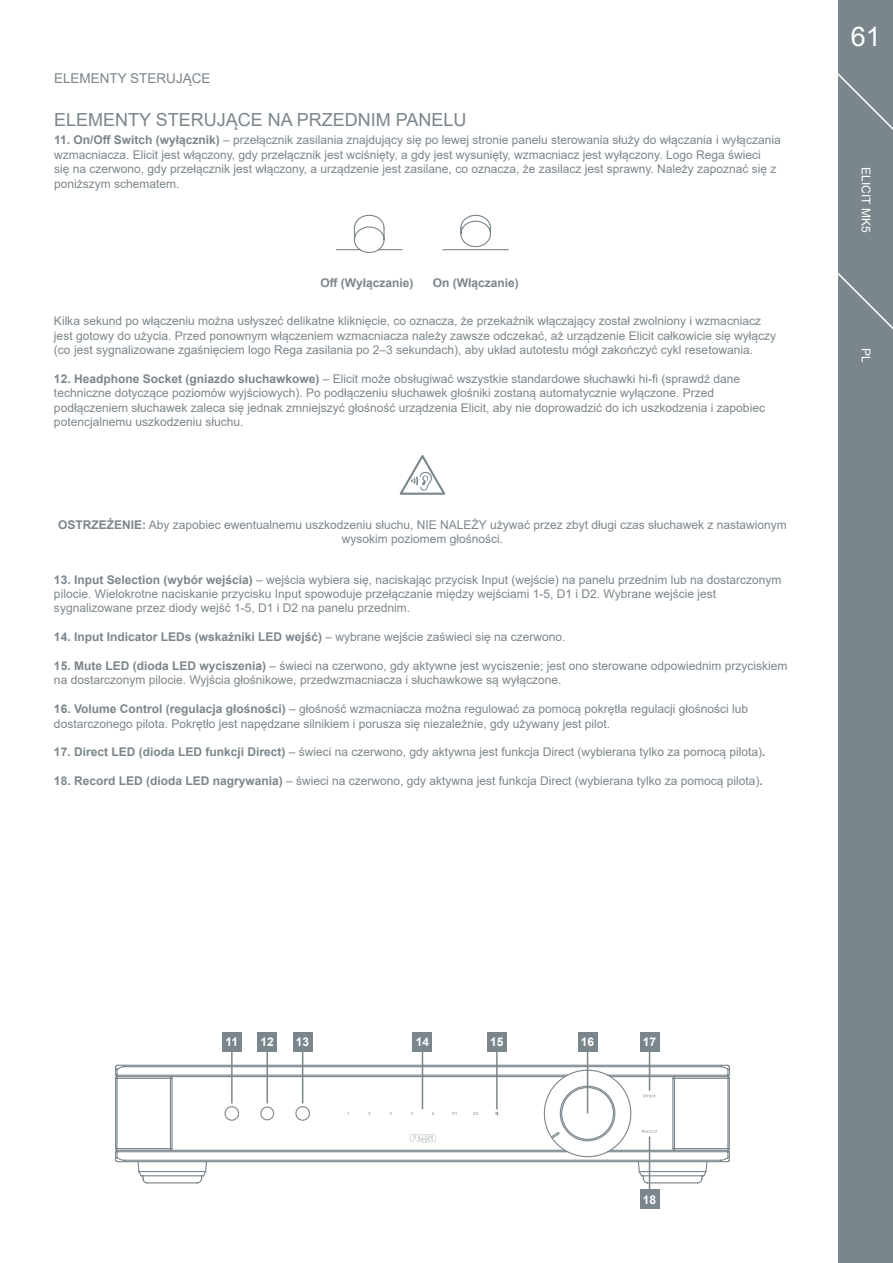
<style>
.page{position:relative;width:893px;height:1263px;background:#fff}
.page>*{position:absolute;margin:0;border:0;box-sizing:border-box;transform-origin:0 0}
.t1{font:27px "Arial";color:#fff}
.t2{font:18px "Arial";color:#7b868c}
.t3{font:13.5px "Arial";color:#7b868c}
.t4{font:12px/14.4px "Arial";color:#7b868c}
.t5{font:700 12px "Arial";color:#7b868c}
.t6{font:700 12px "Arial";color:#fff}
.t7{font:12px "Arial";color:#fff}
.s1{font-weight:700}
.s2{font-weight:400}
</style>
<div class="page">
<div style="left:839px;top:0;width:54px;height:1263px;background:#7b868c"></div>
<svg style="left:838px;top:71px;width:55px;height:75px"></svg>
<svg style="left:838px;top:270px;width:55px;height:75px"></svg>
<svg style="left:336px;top:214px;width:173px;height:39px"></svg>
<hr style="left:649px;top:1136px;width:1px;height:63px;background:#7b868c">
<hr style="left:649px;top:1042px;width:1px;height:49px;background:#7b868c">
<hr style="left:587px;top:1042px;width:1px;height:71px;background:#7b868c">
<hr style="left:496px;top:1042px;width:2px;height:67px;background:#7b868c">
<hr style="left:422px;top:1042px;width:1px;height:67px;background:#7b868c">
<hr style="left:302px;top:1042px;width:1px;height:61px;background:#7b868c">
<hr style="left:266px;top:1042px;width:2px;height:61px;background:#7b868c">
<hr style="left:231px;top:1042px;width:2px;height:61px;background:#7b868c">
<div style="left:640px;top:1190px;width:19px;height:19px;background:#7b868c"></div>
<div style="left:640px;top:1032px;width:19px;height:19px;background:#7b868c"></div>
<div style="left:578px;top:1032px;width:19px;height:19px;background:#7b868c"></div>
<div style="left:487px;top:1032px;width:19px;height:19px;background:#7b868c"></div>
<div style="left:413px;top:1032px;width:19px;height:19px;background:#7b868c"></div>
<div style="left:293px;top:1032px;width:19px;height:19px;background:#7b868c"></div>
<div style="left:258px;top:1032px;width:19px;height:19px;background:#7b868c"></div>
<div style="left:222px;top:1032px;width:19px;height:19px;background:#7b868c"></div>
<svg style="left:115px;top:1064px;width:615px;height:99px"></svg>
<svg style="left:550px;top:1131px;width:11px;height:9px"></svg>
<svg style="left:224px;top:1105px;width:87px;height:16px"></svg>
<svg style="left:452px;top:1112px;width:4px;height:3px"></svg>
<svg style="left:473px;top:1112px;width:5px;height:3px"></svg>
<svg style="left:495px;top:1111px;width:4px;height:5px"></svg>
<svg style="left:643px;top:1094px;width:13px;height:3px"></svg>
<svg style="left:642px;top:1129px;width:14px;height:4px"></svg>
<svg style="left:137px;top:1160px;width:571px;height:24px"></svg>
<svg style="left:410px;top:1134px;width:26px;height:8px"></svg>
<svg style="left:400px;top:455px;width:45px;height:40px"></svg>
<p class="t3" style="left:54px;top:69px;width:158px">ELEMENTY STERUJĄCE</p>
<h2 class="t2" style="left:54px;top:107px;width:414px">ELEMENTY STERUJĄCE NA PRZEDNIM PANELU</h2>
<p class="t4" style="left:54px;top:133px;width:728px"><span class="s1">11. On/Off Switch (wyłącznik)</span> – przełącznik zasilania znajdujący się po lewej stronie panelu sterowania służy do włączania i wyłączania wzmacniacza. Elicit jest włączony, gdy przełącznik jest wciśnięty, a gdy jest wysunięty, wzmacniacz jest wyłączony. Logo Rega świeci<br>się na czerwono, gdy przełącznik jest włączony, a urządzenie jest zasilane, co oznacza, że zasilacz jest sprawny. Należy zapoznać się z poniższym schematem.</p>
<p class="t5" style="left:321px;top:274px;width:94px">Off (Wyłączanie)</p>
<p class="t5" style="left:433px;top:274px;width:88px">On (Włączanie)</p>
<p class="t4" style="left:54px;top:314px;width:724px">Kilka sekund po włączeniu można usłyszeć delikatne kliknięcie, co oznacza, że przekaźnik włączający został zwolniony i wzmacniacz jest gotowy do użycia. Przed ponownym włączeniem wzmacniacza należy zawsze odczekać, aż urządzenie Elicit całkowicie się wyłączy (co jest sygnalizowane zgaśnięciem logo Rega zasilania po 2–3 sekundach), aby układ autotestu mógł zakończyć cykl resetowania.</p>
<p class="t4" style="left:54px;top:372px;width:712px"><span class="s1">12. Headphone Socket (gniazdo słuchawkowe)</span> – Elicit może obsługiwać wszystkie standardowe słuchawki hi-fi (sprawdź dane techniczne dotyczące poziomów wyjściowych). Po podłączeniu słuchawek głośniki zostaną automatycznie wyłączone. Przed podłączeniem słuchawek zaleca się jednak zmniejszyć głośność urządzenia Elicit, aby nie doprowadzić do ich uszkodzenia i zapobiec potencjalnemu uszkodzeniu słuchu.</p>
<p class="t4" style="left:58px;top:517px;width:730px;text-align:center"><span class="s1">OSTRZEŻENIE:</span> Aby zapobiec ewentualnemu uszkodzeniu słuchu, NIE NALEŻY używać przez zbyt długi czas słuchawek z nastawionym wysokim poziomem głośności.</p>
<p class="t4" style="left:54px;top:572px;width:729px"><span class="s1">13. Input Selection (wybór wejścia)</span> – wejścia wybiera się, naciskając przycisk Input (wejście) na panelu przednim lub na dostarczonym pilocie. Wielokrotne naciskanie przycisku Input spowoduje przełączanie między wejściami 1-5, D1 i D2. Wybrane wejście jest sygnalizowane przez diody wejść 1-5, D1 i D2 na panelu przednim.</p>
<p class="t5" style="left:54px;top:628px;width:513px">14. Input Indicator LEDs (wskaźniki LED wejść) <span class="s2">– wybrane wejście zaświeci się na czerwono.</span></p>
<p class="t4" style="left:54px;top:658px;width:735px"><span class="s1">15. Mute LED (dioda LED wyciszenia)</span> – świeci na czerwono, gdy aktywne jest wyciszenie; jest ono sterowane odpowiednim przyciskiem na dostarczonym pilocie. Wyjścia głośnikowe, przedwzmacniacza i słuchawkowe są wyłączone.</p>
<p class="t4" style="left:54px;top:702px;width:695px"><span class="s1">16. Volume Control (regulacja głośności)</span> – głośność wzmacniacza można regulować za pomocą pokrętła regulacji głośności lub dostarczonego pilota. Pokrętło jest napędzane silnikiem i porusza się niezależnie, gdy używany jest pilot.</p>
<p class="t4" style="left:54px;top:745px;width:713px"><span class="s1">17. Direct LED (dioda LED funkcji Direct)</span> – świeci na czerwono, gdy aktywna jest funkcja Direct (wybierana tylko za pomocą pilota)<span class="s1">.</span></p>
<p class="t4" style="left:54px;top:774px;width:710px"><span class="s1">18. Record LED (dioda LED nagrywania)</span> – świeci na czerwono, gdy aktywna jest funkcja Direct (wybierana tylko za pomocą pilota)<span class="s1">.</span></p>
<h1 class="t1" style="left:851px;top:18px;width:32px">61</h1>
<p class="t7" style="left:874px;top:167px;width:67px;rotate:90deg">ELICIT MK5</p>
<p class="t7" style="left:874px;top:348px;width:16px;rotate:90deg">PL</p>
<p class="t6" style="left:225px;top:1033px;width:14px">11</p>
<p class="t6" style="left:261px;top:1033px;width:15px">12</p>
<p class="t6" style="left:296px;top:1033px;width:15px">13</p>
<p class="t6" style="left:416px;top:1033px;width:15px">14</p>
<p class="t6" style="left:490px;top:1033px;width:15px">15</p>
<p class="t6" style="left:581px;top:1033px;width:15px">16</p>
<p class="t6" style="left:643px;top:1033px;width:15px">17</p>
<p class="t6" style="left:643px;top:1191px;width:15px">18</p>
</div>
